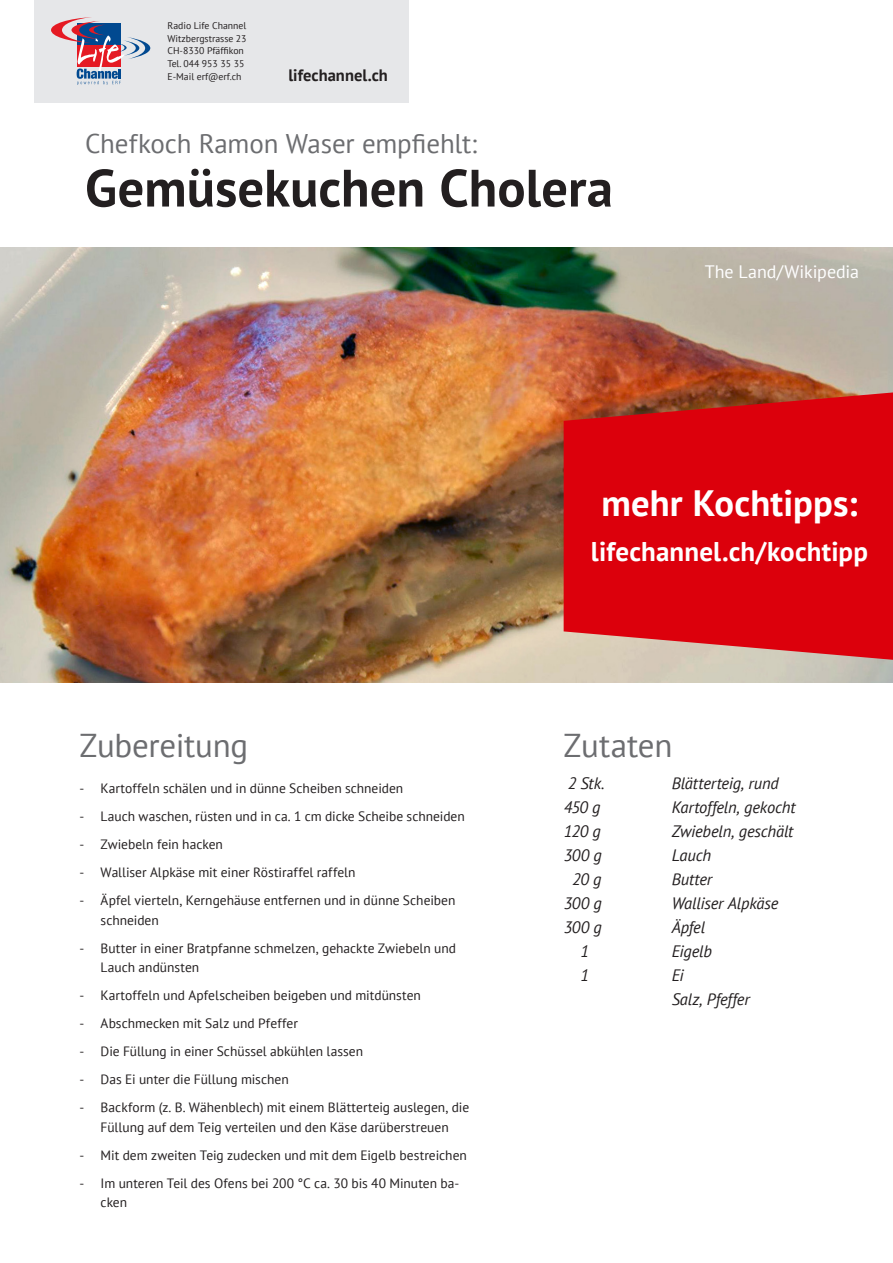
<style>
.page{position:relative;width:893px;height:1263px;background:#fff}
.page>*{position:absolute;margin:0;border:0;box-sizing:border-box;transform-origin:0 0}
.t1{font:700 52.5px "PT Sans";color:#231f20}
.t2{font:700 36.6px "PT Sans";letter-spacing:.005em;color:#fff}
.t3{font:33px "PT Sans";letter-spacing:-.01em;color:#6c6d70}
.t4{font:27px "PT Sans";letter-spacing:-.005em;color:#6c6d70}
.t5{font:700 27px "PT Sans";letter-spacing:.005em;color:#fff}
.t6{font:18px "PT Sans";color:#fff}
.t7{font:italic 16.5px/24px "PT Sans";letter-spacing:-.01em;color:#231f20}
.t8{font:700 16.5px "PT Sans";color:#231f20}
.t9{font:13.5px/19.5px "PT Sans";color:#231f20}
.t10{font:9.75px/12.8px "PT Sans";color:#231f20}
</style>
<div class="page">
<img style="left:0;top:247px;width:893px;height:435px">
<svg style="left:564px;top:392px;width:329px;height:268px;background:#d80f16"></svg>
<div style="left:34px;top:0;width:374px;height:102px;background:#e6e7e9"></div>
<svg style="left:51px;top:17px;width:99px;height:68px"></svg>
<p class="t10" style="left:168px;top:19px;width:81px">Radio Life Channel<br>Witzbergstrasse 23<br>CH-8330 Pfäffikon<br>Tel. 044 953 35 35<br>E-Mail erf@erf.ch</p>
<p class="t8" style="left:288px;top:64px;width:101px">lifechannel.ch</p>
<h3 class="t4" style="left:85px;top:126px;width:394px">Chefkoch Ramon Waser empfiehlt:</h3>
<h1 class="t1" style="left:85px;top:153px;width:529px">Gemüsekuchen Cholera</h1>
<h3 class="t6" style="left:705px;top:260px;width:156px">The Land/Wikipedia</h3>
<h3 class="t3" style="left:79px;top:724px;width:170px">Zubereitung</h3>
<p class="t9" style="left:79px;top:778px;width:325px">- Kartoffeln schälen und in dünne Scheiben schneiden</p>
<p class="t9" style="left:79px;top:806px;width:387px">- Lauch waschen, rüsten und in ca. 1 cm dicke Scheibe schneiden</p>
<p class="t9" style="left:79px;top:834px;width:145px">- Zwiebeln fein hacken</p>
<p class="t9" style="left:79px;top:862px;width:278px">- Walliser Alpkäse mit einer Röstiraffel raffeln</p>
<p class="t9" style="left:101px;top:890px;width:356px;text-indent:-21px">- Äpfel vierteln, Kerngehäuse entfernen und in dünne Scheiben schneiden</p>
<p class="t9" style="left:101px;top:938px;width:357px;text-indent:-21px">- Butter in einer Bratpfanne schmelzen, gehackte Zwiebeln und<br>Lauch andünsten</p>
<p class="t9" style="left:79px;top:985px;width:343px">- Kartoffeln und Apfelscheiben beigeben und mitdünsten</p>
<p class="t9" style="left:79px;top:1013px;width:220px">- Abschmecken mit Salz und Pfeffer</p>
<p class="t9" style="left:79px;top:1041px;width:285px">- Die Füllung in einer Schüssel abkühlen lassen</p>
<p class="t9" style="left:79px;top:1069px;width:211px">- Das Ei unter die Füllung mischen</p>
<p class="t9" style="left:79px;top:1097px;width:391px;text-align:center">- Backform (z. B. Wähenblech) mit einem Blätterteig auslegen, die<br>Füllung auf dem Teig verteilen und den Käse darüberstreuen</p>
<p class="t9" style="left:79px;top:1145px;width:389px">- Mit dem zweiten Teig zudecken und mit dem Eigelb bestreichen</p>
<p class="t9" style="left:101px;top:1173px;width:360px;text-indent:-21px">- Im unteren Teil des Ofens bei 200 °C ca. 30 bis 40 Minuten ba&shy;cken</p>
<h2 class="t2" style="left:601px;top:479px;width:258px">mehr Kochtipps:</h2>
<h3 class="t5" style="left:591px;top:534px;width:278px">lifechannel.ch/kochtipp</h3>
<h3 class="t3" style="left:564px;top:724px;width:110px">Zutaten</h3>
<p class="t7" style="left:568px;top:771px;width:38px">2 Stk.</p>
<p class="t7" style="left:672px;top:771px;width:109px">Blätterteig, rund</p>
<p class="t7" style="left:564px;top:795px;width:38px">450 g</p>
<p class="t7" style="left:672px;top:795px;width:125px">Kartoffeln, gekocht</p>
<p class="t7" style="left:564px;top:819px;width:39px">120 g</p>
<p class="t7" style="left:672px;top:819px;width:123px">Zwiebeln, geschält</p>
<p class="t7" style="left:564px;top:843px;width:40px">300 g</p>
<p class="t7" style="left:672px;top:843px;width:41px">Lauch</p>
<p class="t7" style="left:572px;top:867px;width:31px">20 g</p>
<p class="t7" style="left:672px;top:867px;width:42px">Butter</p>
<p class="t7" style="left:564px;top:891px;width:40px">300 g</p>
<p class="t7" style="left:672px;top:891px;width:108px">Walliser Alpkäse</p>
<p class="t7" style="left:564px;top:915px;width:40px">300 g</p>
<p class="t7" style="left:672px;top:915px;width:35px">Äpfel</p>
<p class="t7" style="left:581px;top:939px;width:10px">1</p>
<p class="t7" style="left:672px;top:939px;width:42px">Eigelb</p>
<p class="t7" style="left:581px;top:963px;width:10px">1</p>
<p class="t7" style="left:672px;top:963px;width:80px">Ei<br>Salz, Pfeffer</p>
</div>
